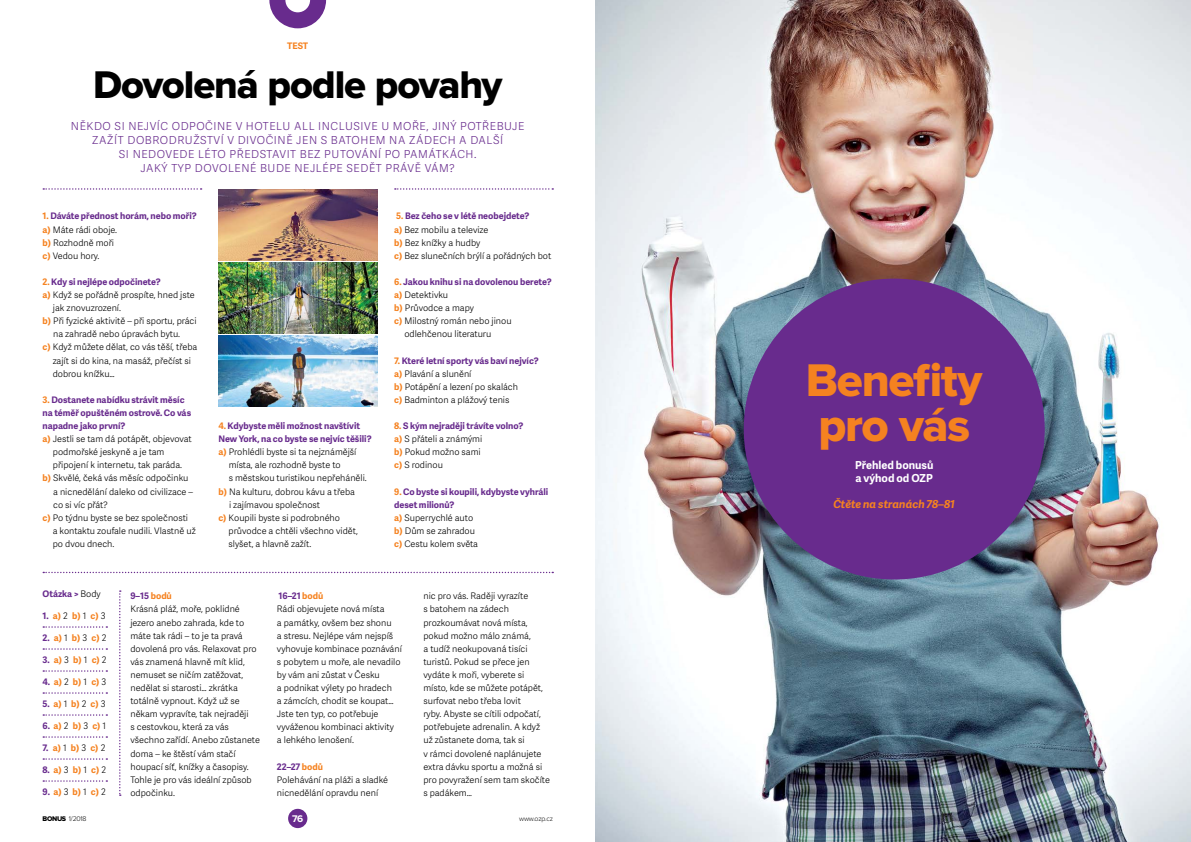
<style>
.page{position:relative;width:1191px;height:842px;background:#fff}
.page>*{position:absolute;margin:0;border:0;box-sizing:border-box;transform-origin:0 0}
.t1{font:47.5px/45px "Proxima Nova Extrabld";letter-spacing:-.03em;color:#f58220}
.t2{font:40px "Proxima Nova Extrabld";letter-spacing:-.03em;color:#000}
.t3{font:300 11px/14px "Adelle Sans";letter-spacing:.05em;color:#682b8d;text-align:center}
.t4{font:700 11px/13px "Adelle Sans";color:#fff}
.t5{font:italic 700 11px "Adelle Sans";letter-spacing:-.005em;color:#f58220}
.t6{font:700 10px "Proxima Nova";color:#fff}
.t7{font:300 9px/13.1px "Adelle Sans";color:#000}
.t8{font:700 9px/13.1px "Adelle Sans";color:#682b8d}
.t9{font:700 9px "Adelle Sans";color:#f58220}
.t10{font:300 7px "Proxima Nova";letter-spacing:-.03em;color:#000}
.s1{color:#f58220}
.s2{font-weight:700;color:#f58220}
.s3{font-weight:300;color:#000}
.s4{color:#682b8d}
.s5{font-family:"Proxima Nova Extrabld";font-weight:400}
</style>
<div class="page">
<svg style="left:269px;top:0;width:57px;height:28px"></svg>
<div style="left:288px;top:809px;width:19px;height:19px;background:#682b8d;border-radius:50%"></div>
<svg style="left:43px;top:626px;width:64px;height:2px"></svg>
<svg style="left:43px;top:648px;width:64px;height:2px"></svg>
<svg style="left:43px;top:670px;width:64px;height:2px"></svg>
<svg style="left:43px;top:692px;width:64px;height:2px"></svg>
<svg style="left:43px;top:714px;width:64px;height:2px"></svg>
<svg style="left:43px;top:736px;width:64px;height:2px"></svg>
<svg style="left:43px;top:758px;width:64px;height:2px"></svg>
<svg style="left:43px;top:780px;width:64px;height:2px"></svg>
<svg style="left:119px;top:590px;width:2px;height:206px"></svg>
<svg style="left:43px;top:572px;width:510px;height:1px"></svg>
<svg style="left:43px;top:188px;width:159px;height:2px"></svg>
<svg style="left:395px;top:188px;width:158px;height:2px"></svg>
<img style="left:218px;top:190px;width:159px;height:70px">
<img style="left:218px;top:263px;width:159px;height:70px">
<img style="left:218px;top:336px;width:159px;height:70px">
<img style="left:595px;top:0;width:596px;height:842px">
<div style="left:743px;top:279px;width:301px;height:300px;background:#682b8d;border-radius:50%"></div>
<p class="t9" style="left:287px;top:40px;width:23px">TEST</p>
<p class="t2" style="left:93px;top:62px;width:411px">Dovolená podle povahy</p>
<p class="t3" style="left:71px;top:119px;width:455px">NĚKDO SI NEJVÍC ODPOČINE V HOTELU ALL INCLUSIVE U MOŘE, JINÝ POTŘEBUJE ZAŽÍT DOBRODRUŽSTVÍ V DIVOČINĚ JEN S BATOHEM NA ZÁDECH A DALŠÍ<br>SI NEDOVEDE LÉTO PŘEDSTAVIT BEZ PUTOVÁNÍ PO PAMÁTKÁCH.<br>JAKÝ TYP DOVOLENÉ BUDE NEJLÉPE SEDĚT PRÁVĚ VÁM?</p>
<p class="t8" style="left:43px;top:209px;width:156px"><span class="s1">1.</span> Dáváte přednost horám, nebo moři?</p>
<p class="t7" style="left:43px;top:222px;width:76px"><span class="s2">a)</span> Máte rádi oboje.</p>
<p class="t7" style="left:43px;top:236px;width:73px"><span class="s2">b)</span> Rozhodně moři</p>
<p class="t7" style="left:43px;top:249px;width:59px"><span class="s2">c)</span> Vedou hory.</p>
<p class="t8" style="left:43px;top:275px;width:120px"><span class="s1">2.</span> Kdy si nejlépe odpočinete?</p>
<p class="t7" style="left:53px;top:288px;width:143px;text-indent:-10px"><span class="s2">a)</span> Když se pořádně prospíte, hned jste jak znovuzrození.</p>
<p class="t7" style="left:53px;top:314px;width:145px;text-indent:-11px"><span class="s2">b)</span> Při fyzické aktivitě – při sportu, práci na zahradě nebo úpravách bytu.</p>
<p class="t7" style="left:53px;top:340px;width:146px;text-indent:-10px"><span class="s2">c)</span> Když můžete dělat, co vás těší, třeba zajít si do kina, na masáž, přečíst si dobrou knížku…</p>
<p class="t8" style="left:43px;top:393px;width:150px"><span class="s1">3.</span> Dostanete nabídku strávit měsíc na téměř opuštěném ostrově. Co vás napadne jako první?</p>
<p class="t7" style="left:53px;top:432px;width:140px;text-indent:-10px"><span class="s2">a)</span> Jestli se tam dá potápět, objevovat podmořské jeskyně a je tam připojení k internetu, tak paráda.</p>
<p class="t7" style="left:53px;top:471px;width:141px;text-indent:-11px"><span class="s2">b)</span> Skvělé, čeká vás měsíc odpočinku a nicnedělání daleko od civilizace – co si víc přát?</p>
<p class="t7" style="left:53px;top:511px;width:144px;text-indent:-10px"><span class="s2">c)</span> Po týdnu byste se bez společnosti<br>a kontaktu zoufale nudili. Vlastně už po dvou dnech.</p>
<p class="t8" style="left:218px;top:419px;width:155px"><span class="s1">4.</span> Kdybyste měli možnost navštívit<br>New York, na co byste se nejvíc těšili?</p>
<p class="t7" style="left:229px;top:445px;width:140px;text-indent:-10px"><span class="s2">a)</span> Prohlédli byste si ta nejznámější místa, ale rozhodně byste to<br>s městskou turistikou nepřeháněli.</p>
<p class="t7" style="left:229px;top:484px;width:127px;text-indent:-11px"><span class="s2">b)</span> Na kulturu, dobrou kávu a třeba i zajímavou společnost</p>
<p class="t7" style="left:229px;top:511px;width:131px;text-indent:-10px"><span class="s2">c)</span> Koupili byste si podrobného průvodce a chtěli všechno vidět, slyšet, a hlavně zažít.</p>
<p class="t8" style="left:396px;top:209px;width:135px"><span class="s1">5.</span> Bez čeho se v létě neobejdete?</p>
<p class="t7" style="left:394px;top:222px;width:96px"><span class="s2">a)</span> Bez mobilu a televize</p>
<p class="t7" style="left:394px;top:236px;width:88px"><span class="s2">b)</span> Bez knížky a hudby</p>
<p class="t7" style="left:394px;top:249px;width:159px"><span class="s2">c)</span> Bez slunečních brýlí a pořádných bot</p>
<p class="t8" style="left:394px;top:275px;width:159px"><span class="s1">6.</span> Jakou knihu si na dovolenou berete?</p>
<p class="t7" style="left:394px;top:288px;width:56px"><span class="s2">a)</span> Detektivku</p>
<p class="t7" style="left:394px;top:301px;width:81px"><span class="s2">b)</span> Průvodce a mapy</p>
<p class="t7" style="left:404px;top:314px;width:109px;text-indent:-10px"><span class="s2">c)</span> Milostný román nebo jinou odlehčenou literaturu</p>
<p class="t8" style="left:394px;top:353px;width:146px"><span class="s1">7.</span> Které letní sporty vás baví nejvíc?</p>
<p class="t7" style="left:394px;top:367px;width:79px"><span class="s2">a)</span> Plavání a slunění</p>
<p class="t7" style="left:394px;top:380px;width:125px"><span class="s2">b)</span> Potápění a lezení po skalách</p>
<p class="t7" style="left:394px;top:393px;width:117px"><span class="s2">c)</span> Badminton a plážový tenis</p>
<p class="t8" style="left:394px;top:419px;width:131px"><span class="s1">8.</span> S kým nejraději trávíte volno?</p>
<p class="t7" style="left:394px;top:432px;width:90px"><span class="s2">a)</span> S přáteli a známými</p>
<p class="t7" style="left:394px;top:445px;width:88px"><span class="s2">b)</span> Pokud možno sami</p>
<p class="t7" style="left:394px;top:458px;width:50px"><span class="s2">c)</span> S rodinou</p>
<p class="t8" style="left:394px;top:484px;width:156px"><span class="s1">9.</span> Co byste si koupili, kdybyste vyhráli deset milionů?</p>
<p class="t7" style="left:394px;top:511px;width:81px"><span class="s2">a)</span> Superrychlé auto</p>
<p class="t7" style="left:394px;top:524px;width:82px"><span class="s2">b)</span> Dům se zahradou</p>
<p class="t7" style="left:394px;top:537px;width:85px"><span class="s2">c)</span> Cestu kolem světa</p>
<p class="t8" style="left:43px;top:587px;width:60px">Otázka &gt; <span class="s3">Body</span></p>
<p class="t9" style="left:43px;top:609px;width:64px"><span class="s4">1.</span> a) <span class="s3">2</span> b) <span class="s3">1</span> c) <span class="s3">3</span></p>
<p class="t9" style="left:43px;top:631px;width:65px"><span class="s4">2.</span> a) <span class="s3">1</span> b) <span class="s3">3</span> c) <span class="s3">2</span></p>
<p class="t9" style="left:43px;top:653px;width:65px"><span class="s4">3.</span> a) <span class="s3">3</span> b) <span class="s3">1</span> c) <span class="s3">2</span></p>
<p class="t9" style="left:43px;top:675px;width:65px"><span class="s4">4.</span> a) <span class="s3">2</span> b) <span class="s3">1</span> c) <span class="s3">3</span></p>
<p class="t9" style="left:43px;top:697px;width:65px"><span class="s4">5.</span> a) <span class="s3">1</span> b) <span class="s3">2</span> c) <span class="s3">3</span></p>
<p class="t9" style="left:43px;top:719px;width:65px"><span class="s4">6.</span> a) <span class="s3">2</span> b) <span class="s3">3</span> c) <span class="s3">1</span></p>
<p class="t9" style="left:43px;top:741px;width:64px"><span class="s4">7.</span> a) <span class="s3">1</span> b) <span class="s3">3</span> c) <span class="s3">2</span></p>
<p class="t9" style="left:43px;top:763px;width:65px"><span class="s4">8.</span> a) <span class="s3">3</span> b) <span class="s3">1</span> c) <span class="s3">2</span></p>
<p class="t9" style="left:43px;top:785px;width:65px"><span class="s4">9.</span> a) <span class="s3">3</span> b) <span class="s3">1</span> c) <span class="s3">2</span></p>
<p class="t8" style="left:130px;top:589px;width:43px">9–15 <span class="s1">bodů</span></p>
<p class="t7" style="left:130px;top:602px;width:131px">Krásná pláž, moře, poklidné jezero anebo zahrada, kde to máte tak rádi – to je ta pravá dovolená pro vás. Relaxovat pro vás znamená hlavně mít klid, nemuset se ničím zatěžovat, nedělat si starosti… zkrátka totálně vypnout. Když už se někam vypravíte, tak nejraději<br>s cestovkou, která za vás všechno zařídí. Anebo zůstanete doma – ke štěstí vám stačí houpací síť, knížky a časopisy.<br>Tohle je pro vás ideální způsob odpočinku.</p>
<p class="t8" style="left:278px;top:589px;width:46px">16–21 <span class="s1">bodů</span></p>
<p class="t7" style="left:277px;top:602px;width:126px">Rádi objevujete nová místa<br>a památky, ovšem bez shonu<br>a stresu. Nejlépe vám nejspíš vyhovuje kombinace poznávání s pobytem u moře, ale nevadilo by vám ani zůstat v Česku<br>a podnikat výlety po hradech<br>a zámcích, chodit se koupat…<br>Jste ten typ, co potřebuje vyváženou kombinaci aktivity<br>a lehkého lenošení.</p>
<p class="t8" style="left:277px;top:759px;width:47px">22–27 <span class="s1">bodů</span></p>
<p class="t7" style="left:277px;top:773px;width:113px">Polehávání na pláži a sladké nicnedělání opravdu není</p>
<p class="t7" style="left:423px;top:589px;width:128px">nic pro vás. Raději vyrazíte<br>s batohem na zádech prozkoumávat nová místa, pokud možno málo známá,<br>a tudíž neokupovaná tisíci turistů. Pokud se přece jen vydáte k moři, vyberete si místo, kde se můžete potápět, surfovat nebo třeba lovit<br>ryby. Abyste se cítili odpočatí, potřebujete adrenalin. A když už zůstanete doma, tak si<br>v rámci dovolené naplánujete extra dávku sportu a možná si pro povyražení sem tam skočíte s padákem…</p>
<p class="t10" style="left:43px;top:815px;width:45px"><span class="s5">BONUS</span> 1/2018</p>
<p class="t6" style="left:292px;top:814px;width:12px">76</p>
<p class="t10" style="left:519px;top:815px;width:35px">www.ozp.cz</p>
<p class="t1" style="left:806px;top:358px;width:178px">Benefity pro vás</p>
<p class="t4" style="left:855px;top:458px;width:80px">Přehled bonusů a výhod od OZP</p>
<p class="t5" style="left:833px;top:496px;width:123px">Čtěte na stranách 78–81</p>
</div>
